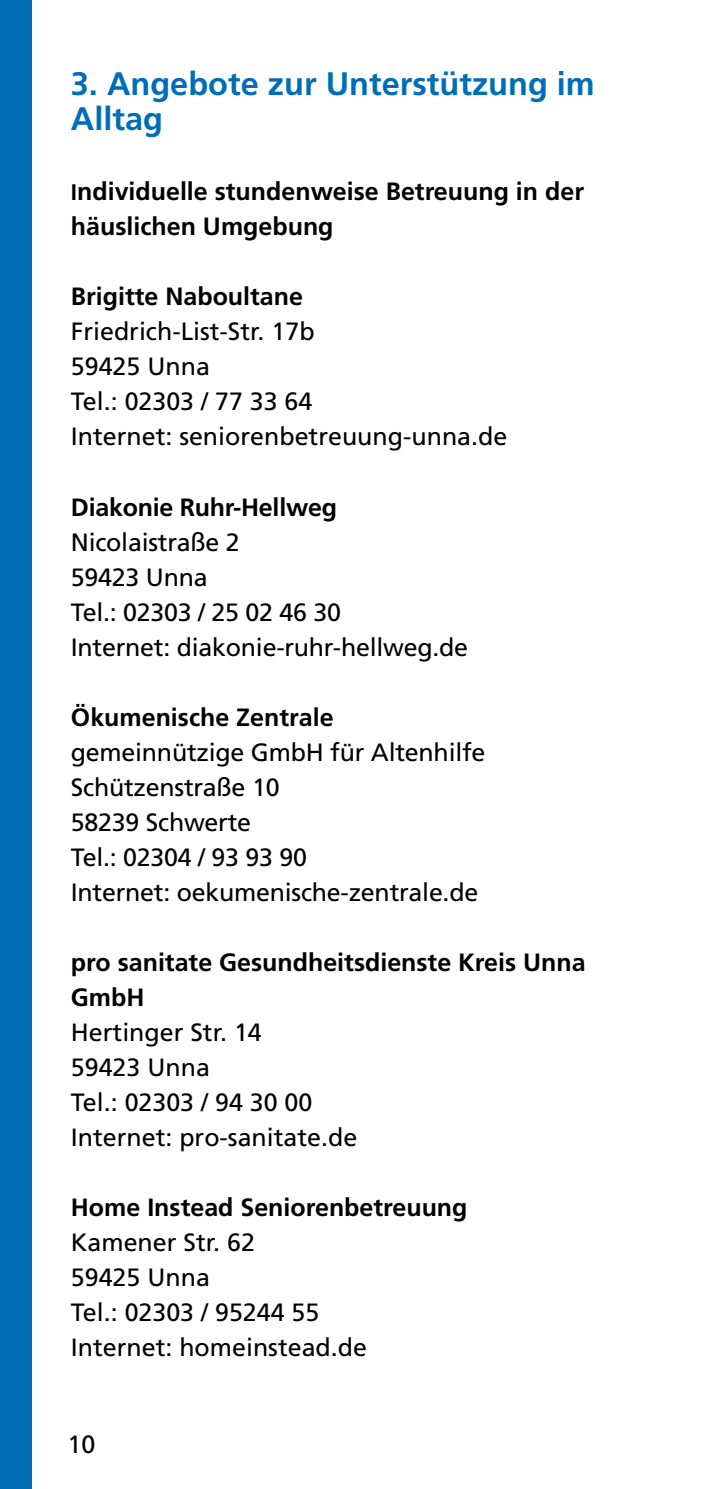
<style>
.page{position:relative;width:702px;height:1489px;background:#fff}
.page>*{position:absolute;margin:0;border:0;box-sizing:border-box;transform-origin:0 0}
.t1{font:700 32.5px/35px "Frutiger LT Std";color:#006eb7}
.t2{font:25px/35px "Frutiger LT Std";color:#000}
.t3{font:700 25px/35px "Frutiger LT Std";color:#000}
.s1{font-size:22.5px}
</style>
<div class="page">
<div style="left:0;top:0;width:32px;height:1488px;background:#006eb7"></div>
<h1 class="t1" style="left:71px;top:67px;width:525px">3. Angebote zur Unterstützung im<br>Alltag</h1>
<p class="t3" style="left:71px;top:174px;width:514px"><span class="s1">I</span>ndividuelle stundenweise Betreuung in der häuslichen Umgebung</p>
<p class="t3" style="left:71px;top:279px;width:233px">Brigitte Naboultane</p>
<p class="t2" style="left:71px;top:314px;width:438px">Friedrich-List-Str. 17b<br>59425 Unna<br>Tel.: 02303 / 77 33 64<br>Internet: seniorenbetreuung-unna.de</p>
<p class="t3" style="left:71px;top:489px;width:267px">Diakonie Ruhr-Hellweg</p>
<p class="t2" style="left:71px;top:524px;width:398px">Nicolaistraße 2<br>59423 Unna<br>Tel.: 02303 / 25 02 46 30<br>Internet: diakonie-ruhr-hellweg.de</p>
<p class="t3" style="left:71px;top:699px;width:264px">Ökumenische Zentrale</p>
<p class="t2" style="left:71px;top:734px;width:416px">gemeinnützige GmbH für Altenhilfe<br>Schützenstraße 10<br>58239 Schwerte<br>Tel.: 02304 / 93 93 90<br>Internet: oekumenische-zentrale.de</p>
<p class="t3" style="left:71px;top:944px;width:516px">pro sanitate Gesundheitsdienste Kreis Unna<br>GmbH</p>
<p class="t2" style="left:71px;top:1014px;width:288px">Hertinger Str. 14<br>59423 Unna<br>Tel.: 02303 / 94 30 00<br>Internet: pro-sanitate.de</p>
<p class="t3" style="left:71px;top:1189px;width:398px">Home Instead Seniorenbetreuung</p>
<p class="t2" style="left:71px;top:1224px;width:297px">Kamener Str. 62<br>59425 Unna<br>Tel.: 02303 / 95244 55<br>Internet: homeinstead.de</p>
<p class="t2" style="left:68px;top:1426px;width:29px">10</p>
</div>
